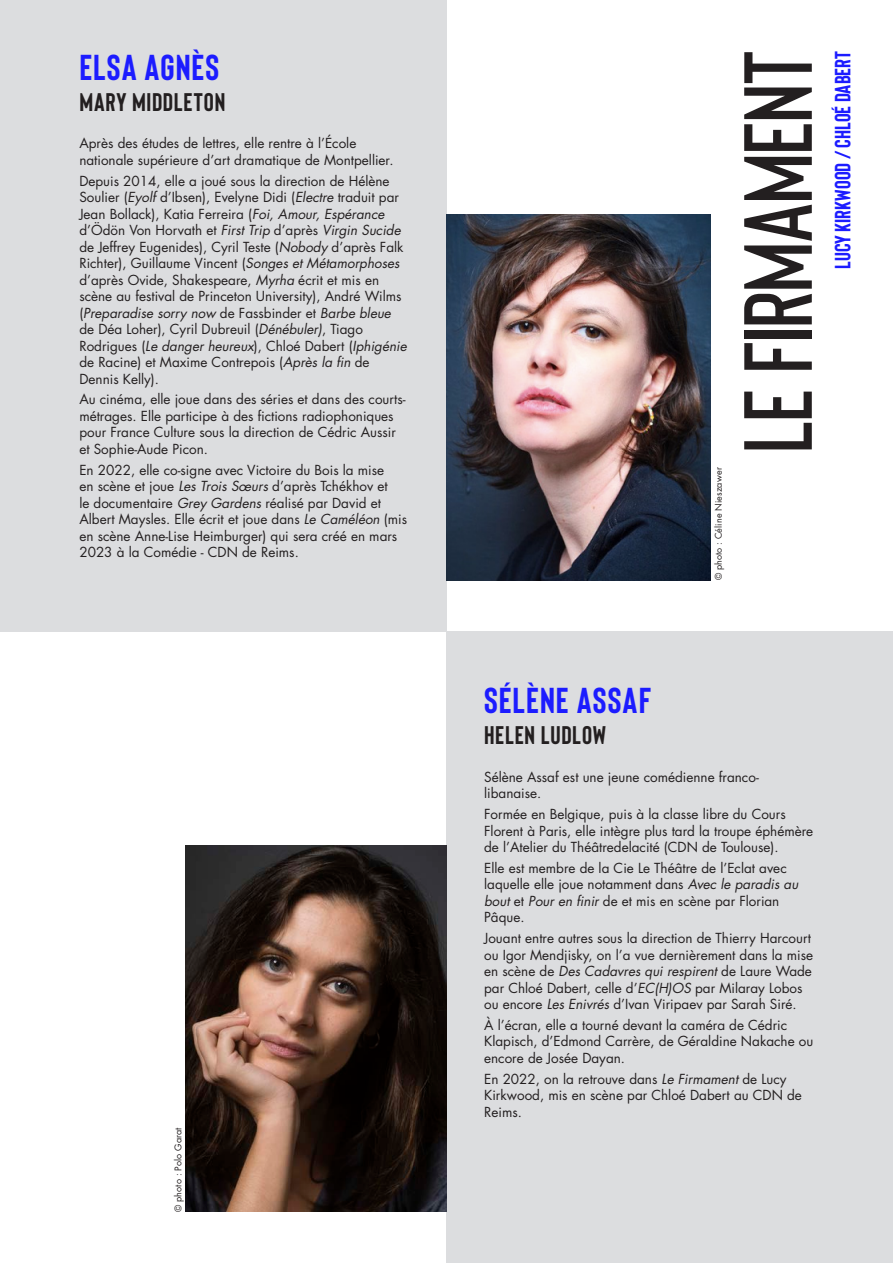
<style>
.page{position:relative;width:893px;height:1263px;background:#fff}
.page>*{position:absolute;margin:0;border:0;box-sizing:border-box;transform-origin:0 0}
.t1{font:600 96.6px "Bison";letter-spacing:-.01em;color:#231f20}
.t2{font:700 36px "Bison";letter-spacing:.03em;color:#1c1cff}
.t3{font:700 25.5px "Bison";letter-spacing:.03em;color:#231f20}
.t4{font:700 22.05px "Bison";color:#1c1cff}
.t5{font:13.5px/16.5px "Futura Std";color:#231f20}
.t6{font:9px "Futura Std";letter-spacing:.015em;color:#231f20}
.s1{font-style:italic}
</style>
<div class="page">
<div style="left:0;top:0;width:446px;height:631px;background:#dcdddf"></div>
<div style="left:446px;top:631px;width:447px;height:632px;background:#dcdddf"></div>
<img style="left:446px;top:215px;width:264px;height:365px">
<img style="left:186px;top:846px;width:260px;height:366px">
<h2 class="t2" style="left:79px;top:44px;width:141px">ELSA AGNÈS</h2>
<h3 class="t3" style="left:79px;top:85px;width:147px">MARY MIDDLETON</h3>
<p class="t5" style="left:79px;top:135px;width:316px">Après des études de lettres, elle rentre à l’École nationale supérieure d’art dramatique de Montpellier.</p>
<p class="t5" style="left:79px;top:172px;width:329px">Depuis 2014, elle a joué sous la direction de Hélène Soulier (<span class="s1">Eyolf</span> d’Ibsen), Evelyne Didi (<span class="s1">Electre</span> traduit par Jean Bollack), Katia Ferreira (<span class="s1">Foi, Amour, Espérance </span>d’Ödön Von Horvath et <span class="s1">First Trip</span> d’après <span class="s1">Virgin Sucide </span>de Jeffrey Eugenides), Cyril Teste (<span class="s1">Nobody</span> d’après Falk Richter), Guillaume Vincent (<span class="s1">Songes et Métamorphoses </span>d’après Ovide, Shakespeare, <span class="s1">Myrha</span> écrit et mis en scène au festival de Princeton University), André Wilms (<span class="s1">Preparadise sorry now</span> de Fassbinder et <span class="s1">Barbe bleue </span>de Déa Loher), Cyril Dubreuil (<span class="s1">Dénébuler)</span>, Tiago Rodrigues (<span class="s1">Le danger heureux</span>), Chloé Dabert (<span class="s1">Iphigénie </span>de Racine) et Maxime Contrepois (<span class="s1">Après la fin</span> de Dennis Kelly).</p>
<p class="t5" style="left:79px;top:391px;width:328px">Au cinéma, elle joue dans des séries et dans des courts&shy;métrages. Elle participe à des fictions radiophoniques pour France Culture sous la direction de Cédric Aussir et Sophie-Aude Picon.</p>
<p class="t5" style="left:79px;top:461px;width:329px">En 2022, elle co-signe avec Victoire du Bois la mise<br>en scène et joue <span class="s1">Les Trois Sœurs</span> d’après Tchékhov et<br>le documentaire <span class="s1">Grey Gardens</span> réalisé par David et Albert Maysles. Elle écrit et joue dans <span class="s1">Le Caméléon</span> (mis en scène Anne-Lise Heimburger) qui sera créé en mars 2023 à la Comédie - CDN de Reims.</p>
<p class="t6" style="left:172px;top:1212px;width:86px;rotate:-90deg">© photo : Polo Garat</p>
<p class="t6" style="left:713px;top:580px;width:115px;rotate:-90deg">© photo : Céline Nieszawer</p>
<h1 class="t1" style="left:715px;top:453px;width:404px;rotate:-90deg">LE FIRMAMENT</h1>
<h3 class="t4" style="left:828px;top:269px;width:219px;rotate:-90deg">LUCY KIRKWOOD / CHLOÉ DABERT</h3>
<h2 class="t2" style="left:484px;top:677px;width:168px">SÉLÈNE ASSAF</h2>
<h3 class="t3" style="left:484px;top:718px;width:123px">HELEN LUDLOW</h3>
<p class="t5" style="left:484px;top:769px;width:276px">Sélène Assaf est une jeune comédienne franco&shy;libanaise.</p>
<p class="t5" style="left:484px;top:806px;width:331px">Formée en Belgique, puis à la classe libre du Cours<br>Florent à Paris, elle intègre plus tard la troupe éphémère de l’Atelier du Théâtredelacité (CDN de Toulouse).</p>
<p class="t5" style="left:484px;top:860px;width:316px">Elle est membre de la Cie Le Théâtre de l’Eclat avec laquelle elle joue notamment dans <span class="s1">Avec le paradis au bout</span> et <span class="s1">Pour en finir</span> de et mis en scène par Florian Pâque.</p>
<p class="t5" style="left:484px;top:930px;width:330px">Jouant entre autres sous la direction de Thierry Harcourt ou Igor Mendjisky, on l’a vue dernièrement dans la mise en scène de <span class="s1">Des Cadavres qui respirent</span> de Laure Wade par Chloé Dabert, celle d’<span class="s1">EC(H)OS</span> par Milaray Lobos ou encore <span class="s1">Les Enivrés</span> d’Ivan Viripaev par Sarah Siré.</p>
<p class="t5" style="left:484px;top:1017px;width:331px">À l’écran, elle a tourné devant la caméra de Cédric<br>Klapisch, d’Edmond Carrère, de Géraldine Nakache ou encore de Josée Dayan.</p>
<p class="t5" style="left:484px;top:1070px;width:319px">En 2022, on la retrouve dans <span class="s1">Le Firmament</span> de Lucy<br>Kirkwood, mis en scène par Chloé Dabert au CDN de<br>Reims.</p>
</div>
